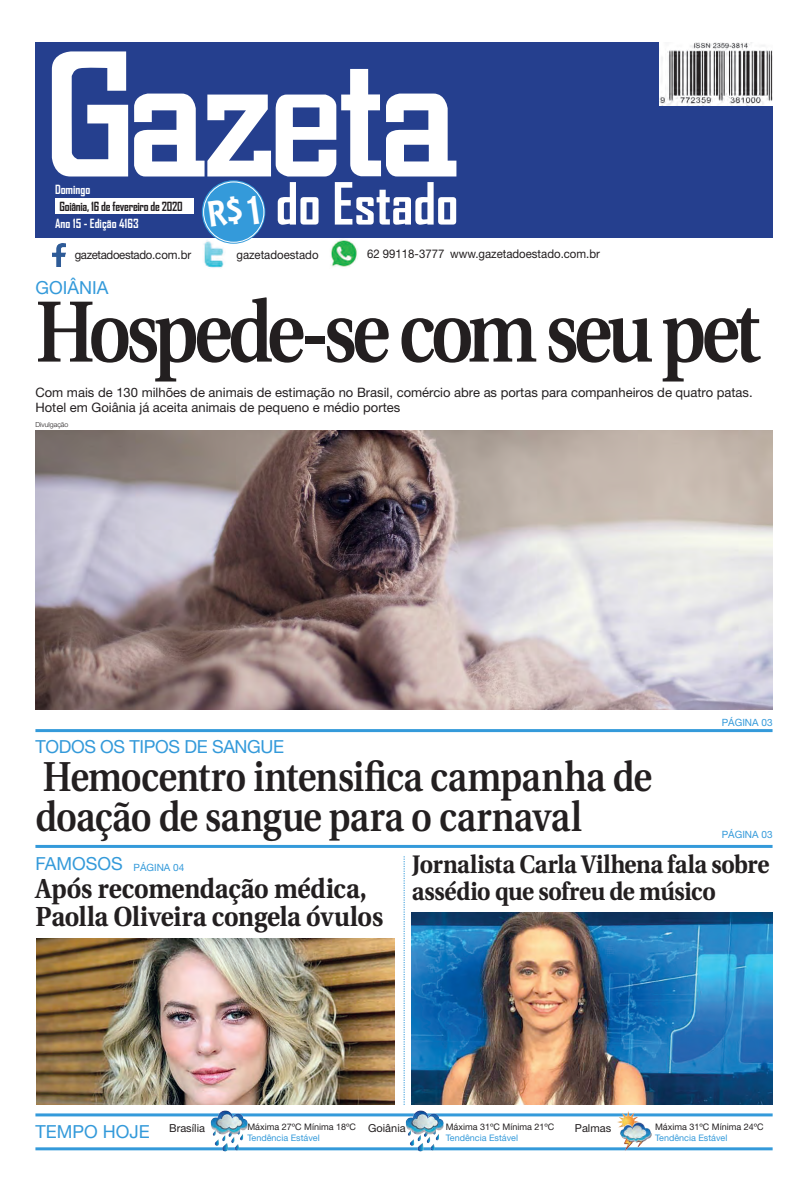
<style>
.page{position:relative;width:808px;height:1191px;background:#fff}
.page>*{position:absolute;margin:0;border:0;box-sizing:border-box;transform-origin:0 0}
.Manchete{font:600 86.6px "Utopia";letter-spacing:-.07em;color:#231f20;scale:.85 1}
.t1{font:700 55.6px "Agency FB";color:#fff}
.Manchete-2{font:600 41.7px/40px "Utopia";letter-spacing:-.02em;color:#231f20;scale:.86 1}
.Manchete-3{font:700 27.5px "Utopia";letter-spacing:-.005em;color:#231f20;scale:.91 1}
.Manchete-4{font:700 25.3px "Utopia";letter-spacing:-.015em;color:#231f20;scale:.91 1}
.Retranca{font:18px "Helvetica Neue";color:#349ada}
.Retranca-2{font:18px "Helvetica Neue";letter-spacing:-.02em;color:#349ada}
.Legenda{font:13px/15.3px "Helvetica Neue";color:#231f20}
.t2{font:700 12.1px "Agency FB";letter-spacing:-.02em;color:#231f20}
.t3{font:700 12.1px "Agency FB";color:#fff}
.t4{font:12px "Helvetica Neue";color:#231f20;scale:.95 1}
.t5{font:12px "Helvetica Neue";letter-spacing:-.03em;color:#231f20;scale:.95 1}
.Legenda-2{font:11px "Helvetica Neue";color:#231f20}
.Retranca-3{font:10px "Helvetica Neue";color:#349ada}
.Legenda-3{font:9px "Helvetica Neue";color:#231f20}
.Legenda-4{font:9px "Helvetica Neue";color:#349ada}
.Crédito_Fotógrafo{font:300 7px "Helvetica Neue";color:#231f20}
</style>
<div class="page">
<div style="left:35px;top:43px;width:737px;height:195px;background:#253f8e"></div>
<svg style="left:52px;top:51px;width:76px;height:125px"></svg>
<svg style="left:134px;top:69px;width:322px;height:107px"></svg>
<div style="left:55px;top:198px;width:138px;height:16px;background:#fff"></div>
<svg style="left:202px;top:180px;width:63px;height:64px"></svg>
<div style="left:203px;top:182px;width:61px;height:61px;border:1px solid #fff;border-radius:50%"></div>
<img style="left:660px;top:43px;width:112px;height:63px">
<img style="left:203px;top:240px;width:22px;height:29px">
<img style="left:330px;top:239px;width:28px;height:28px">
<img style="left:52px;top:243px;width:13px;height:23px">
<svg style="left:404px;top:856px;width:1px;height:249px"></svg>
<hr style="left:35px;top:845px;width:737px;height:3px;background:#349ada">
<hr style="left:35px;top:1113px;width:738px;height:3px;background:#349ada">
<hr style="left:35px;top:1147px;width:738px;height:3px;background:#349ada">
<img style="left:616px;top:1111px;width:35px;height:40px">
<img style="left:210px;top:1110px;width:37px;height:41px">
<img style="left:406px;top:1110px;width:37px;height:41px">
<hr style="left:35px;top:729px;width:737px;height:3px;background:#349ada">
<img style="left:35px;top:430px;width:737px;height:279px">
<img style="left:36px;top:938px;width:359px;height:167px">
<img style="left:412px;top:913px;width:360px;height:192px">
<div style="left:208px;top:195px;width:51px;height:32px;background:#349ada"></div>
<p class="t3" style="left:55px;top:182px;width:37px">Domingo</p>
<p class="t2" style="left:59px;top:199px;width:125px">Goiânia, 16 de fevereiro de 2020</p>
<p class="t3" style="left:55px;top:216px;width:85px">Ano 15 - Edição 4163</p>
<p class="t1" style="left:276px;top:169px;width:184px">do Estado</p>
<p class="t5" style="left:75px;top:247px;width:124px">gazetadoestado.com.br</p>
<p class="t4" style="left:236px;top:247px;width:88px">gazetadoestado</p>
<p class="t4" style="left:367px;top:247px;width:83px">62 99118-3777</p>
<p class="t4" style="left:450px;top:247px;width:159px">www.gazetadoestado.com.br</p>
<p class="Retranca" style="left:35px;top:277px;width:74px">GOIÂNIA</p>
<p class="Manchete" style="left:36px;top:283px;width:855px">Hospede-se com seu pet</p>
<p class="Legenda" style="left:35px;top:385px;width:719px">Com mais de 130 milhões de animais de estimação no Brasil, comércio abre as portas para companheiros de quatro patas.<br>Hotel em Goiânia já aceita animais de pequeno e médio portes</p>
<p class="Crédito_Fotógrafo" style="left:35px;top:420px;width:35px">Divulgação</p>
<p class="Retranca-2" style="left:35px;top:735px;width:250px">TODOS OS TIPOS DE SANGUE</p>
<p class="Manchete-2" style="left:35px;top:757px;width:718px">Hemocentro intensifica campanha de doação de sangue para o carnaval</p>
<p class="Retranca-3" style="left:722px;top:716px;width:52px">PÁGINA 03</p>
<p class="Retranca-3" style="left:722px;top:828px;width:52px">PÁGINA 03</p>
<p class="Retranca" style="left:35px;top:853px;width:89px">FAMOSOS</p>
<p class="Retranca-3" style="left:134px;top:861px;width:52px">PÁGINA 04</p>
<p class="Manchete-4" style="left:412px;top:850px;width:394px">Jornalista Carla Vilhena fala sobre</p>
<p class="Manchete-3" style="left:35px;top:873px;width:366px">Após recomendação médica,</p>
<p class="Manchete-4" style="left:412px;top:876px;width:335px">assédio que sofreu de músico</p>
<p class="Manchete-3" style="left:35px;top:901px;width:384px">Paolla Oliveira congela óvulos</p>
<p class="Retranca" style="left:35px;top:1120px;width:116px">TEMPO HOJE</p>
<p class="Legenda-2" style="left:169px;top:1121px;width:37px">Brasília</p>
<p class="Legenda-3" style="left:247px;top:1121px;width:110px">Máxima 27ºC Mínima 18ºC</p>
<p class="Legenda-2" style="left:368px;top:1121px;width:39px">Goiânia</p>
<p class="Legenda-2" style="left:575px;top:1121px;width:38px">Palmas</p>
<p class="Legenda-4" style="left:247px;top:1132px;width:74px">Tendência Estável</p>
<p class="Legenda-3" style="left:446px;top:1121px;width:110px">Máxima 31ºC Mínima 21ºC</p>
<p class="Legenda-4" style="left:446px;top:1132px;width:74px">Tendência Estável</p>
<p class="Legenda-3" style="left:655px;top:1121px;width:110px">Máxima 31ºC Mínima 24ºC</p>
<p class="Legenda-4" style="left:655px;top:1132px;width:74px">Tendência Estável</p>
</div>
